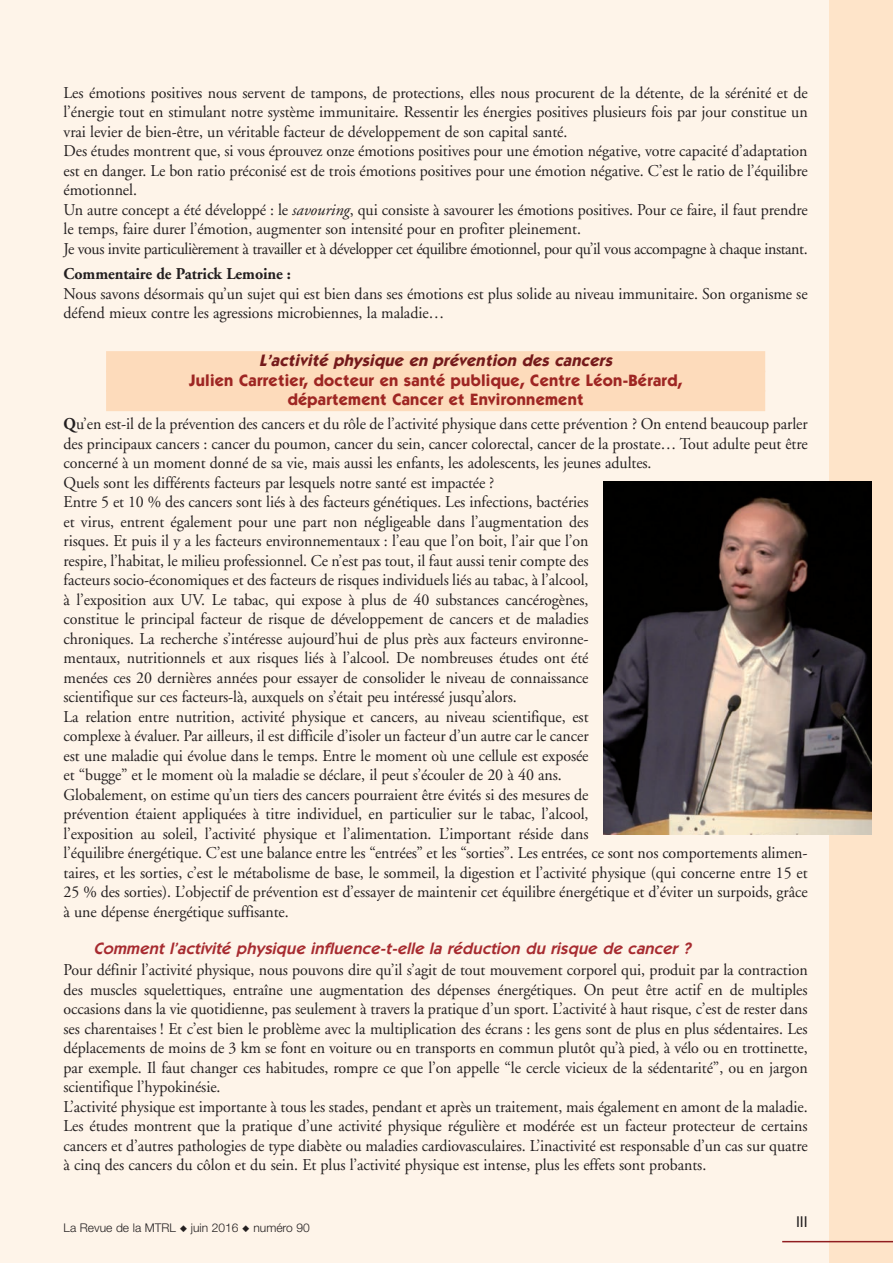
<style>
.page{position:relative;width:893px;height:1263px;background:#fef4e9}
.page>*{position:absolute;margin:0;border:0;box-sizing:border-box;transform-origin:0 0}
.t1{font:16.5px/19.5px "Adobe Garamond";letter-spacing:-.005em;color:#231f20;scale:.96 1}
.t2{font:700 16.5px/19.5px "Itc Kabel";letter-spacing:.015em;color:#9e2623;text-align:center}
.t3{font:italic 600 16.5px "Itc Kabel";letter-spacing:.015em;color:#a72b30}
.t4{font:italic 700 16.5px "Itc Kabel";color:#751a1b}
.t5{font:700 16.5px "Adobe Garamond";letter-spacing:-.005em;color:#231f20;scale:.96 1}
.t6{font:15px "Helvetica Neue";color:#231f20}
.t7{font:300 12px "Helvetica Neue";color:#231f20}
.s1{font-style:italic}
.s2{font-weight:700}
.s3{font-family:"Mathematical Pi Six";font-weight:400;font-size:9px}
</style>
<div class="page">
<div style="left:829px;top:0;width:64px;height:1263px;background:#fee4c9"></div>
<hr style="left:782px;top:1241px;width:111px;height:1px;background:#901d20">
<div style="left:106px;top:351px;width:659px;height:21px;background:#fddbbb"></div>
<div style="left:106px;top:371px;width:659px;height:21px;background:#fddbbb"></div>
<div style="left:106px;top:390px;width:659px;height:21px;background:#fddbbb"></div>
<img style="left:604px;top:481px;width:267px;height:354px">
<p class="t1" style="left:64px;top:84px;width:777px">Les émotions positives nous servent de tampons, de protections, elles nous procurent de la détente, de la sérénité et de l’énergie tout en stimulant notre système immunitaire. Ressentir les énergies positives plusieurs fois par jour constitue un vrai levier de bien-être, un véritable facteur de développement de son capital santé.<br>Des études montrent que, si vous éprouvez onze émotions positives pour une émotion négative, votre capacité d’adaptation est en danger. Le bon ratio préconisé est de trois émotions positives pour une émotion négative. C’est le ratio de l’équilibre émotionnel.<br>Un autre concept a été développé : le <span class="s1">savouring</span>, qui consiste à savourer les émotions positives. Pour ce faire, il faut prendre le temps, faire durer l’émotion, augmenter son intensité pour en profiter pleinement.<br>Je vous invite particulièrement à travailler et à développer cet équilibre émotionnel, pour qu’il vous accompagne à chaque instant.</p>
<p class="t5" style="left:64px;top:268px;width:238px">Commentaire de Patrick Lemoine :</p>
<p class="t1" style="left:64px;top:285px;width:777px">Nous savons désormais qu’un sujet qui est bien dans ses émotions est plus solide au niveau immunitaire. Son organisme se défend mieux contre les agressions microbiennes, la maladie…</p>
<p class="t4" style="left:259px;top:355px;width:357px">L ’activité physique en prévention des cancers</p>
<p class="t2" style="left:189px;top:372px;width:495px">Julien Carretier, docteur en santé publique, Centre Léon-Bérard, département Cancer et Environnement</p>
<p class="t1" style="left:64px;top:416px;width:777px"><span class="s2">Q</span>u’en est-il de la prévention des cancers et du rôle de l’activité physique dans cette prévention ? On entend beaucoup parler des principaux cancers : cancer du poumon, cancer du sein, cancer colorectal, cancer de la prostate… Tout adulte peut être concerné à un moment donné de sa vie, mais aussi les enfants, les adolescents, les jeunes adultes.<br>Quels sont les différents facteurs par lesquels notre santé est impactée ?<br>Entre 5 et 10 % des cancers sont liés à des facteurs génétiques. Les infections, bactéries<br>et virus, entrent également pour une part non négligeable dans l’augmentation des<br>risques. Et puis il y a les facteurs environnementaux : l’eau que l’on boit, l’air que l’on<br>respire, l’habitat, le milieu professionnel. Ce n’est pas tout, il faut aussi tenir compte des<br>facteurs socio-économiques et des facteurs de risques individuels liés au tabac, à l’alcool,<br>à l’exposition aux UV. Le tabac, qui expose à plus de 40 substances cancérogènes,<br>constitue le principal facteur de risque de développement de cancers et de maladies<br>chroniques. La recherche s’intéresse aujourd’hui de plus près aux facteurs environne-<br>mentaux, nutritionnels et aux risques liés à l’alcool. De nombreuses études ont été<br>menées ces 20 dernières années pour essayer de consolider le niveau de connaissance<br>scientifique sur ces facteurs-là, auxquels on s’était peu intéressé jusqu’alors.<br>La relation entre nutrition, activité physique et cancers, au niveau scientifique, est<br>complexe à évaluer. Par ailleurs, il est difficile d’isoler un facteur d’un autre car le cancer<br>est une maladie qui évolue dans le temps. Entre le moment où une cellule est exposée<br>et “bugge” et le moment où la maladie se déclare, il peut s’écouler de 20 à 40 ans.<br>Globalement, on estime qu’un tiers des cancers pourraient être évités si des mesures de<br>prévention étaient appliquées à titre individuel, en particulier sur le tabac, l’alcool,<br>l’exposition au soleil, l’activité physique et l’alimentation. L’important réside dans<br>l’équilibre énergétique. C’est une balance entre les “entrées” et les “sorties”. Les entrées, ce sont nos comportements alimen&shy;taires, et les sorties, c’est le métabolisme de base, le sommeil, la digestion et l’activité physique (qui concerne entre 15 et 25 % des sorties). L’objectif de prévention est d’essayer de maintenir cet équilibre énergétique et d’éviter un surpoids, grâce à une dépense énergétique suffisante.</p>
<p class="t3" style="left:93px;top:943px;width:602px">Comment l’activité physique influence-t-elle la réduction du risque de cancer ?</p>
<p class="t1" style="left:64px;top:962px;width:777px">Pour définir l’activité physique, nous pouvons dire qu’il s’agit de tout mouvement corporel qui, produit par la contraction des muscles squelettiques, entraîne une augmentation des dépenses énergétiques. On peut être actif en de multiples occasions dans la vie quotidienne, pas seulement à travers la pratique d’un sport. L’activité à haut risque, c’est de rester dans ses charentaises ! Et c’est bien le problème avec la multiplication des écrans : les gens sont de plus en plus sédentaires. Les déplacements de moins de 3 km se font en voiture ou en transports en commun plutôt qu’à pied, à vélo ou en trottinette, par exemple. Il faut changer ces habitudes, rompre ce que l’on appelle “le cercle vicieux de la sédentarité”, ou en jargon scientifique l’hypokinésie.<br>L’activité physique est importante à tous les stades, pendant et après un traitement, mais également en amont de la maladie.<br>Les études montrent que la pratique d’une activité physique régulière et modérée est un facteur protecteur de certains cancers et d’autres pathologies de type diabète ou maladies cardiovasculaires. L’inactivité est responsable d’un cas sur quatre à cinq des cancers du côlon et du sein. Et plus l’activité physique est intense, plus les effets sont probants.</p>
<p class="t7" style="left:64px;top:1223px;width:248px">La Revue de la MTRL <span class="s3">-</span> juin 2016 <span class="s3">-</span> numéro 90</p>
<p class="t6" style="left:796px;top:1216px;width:13px">III</p>
</div>
